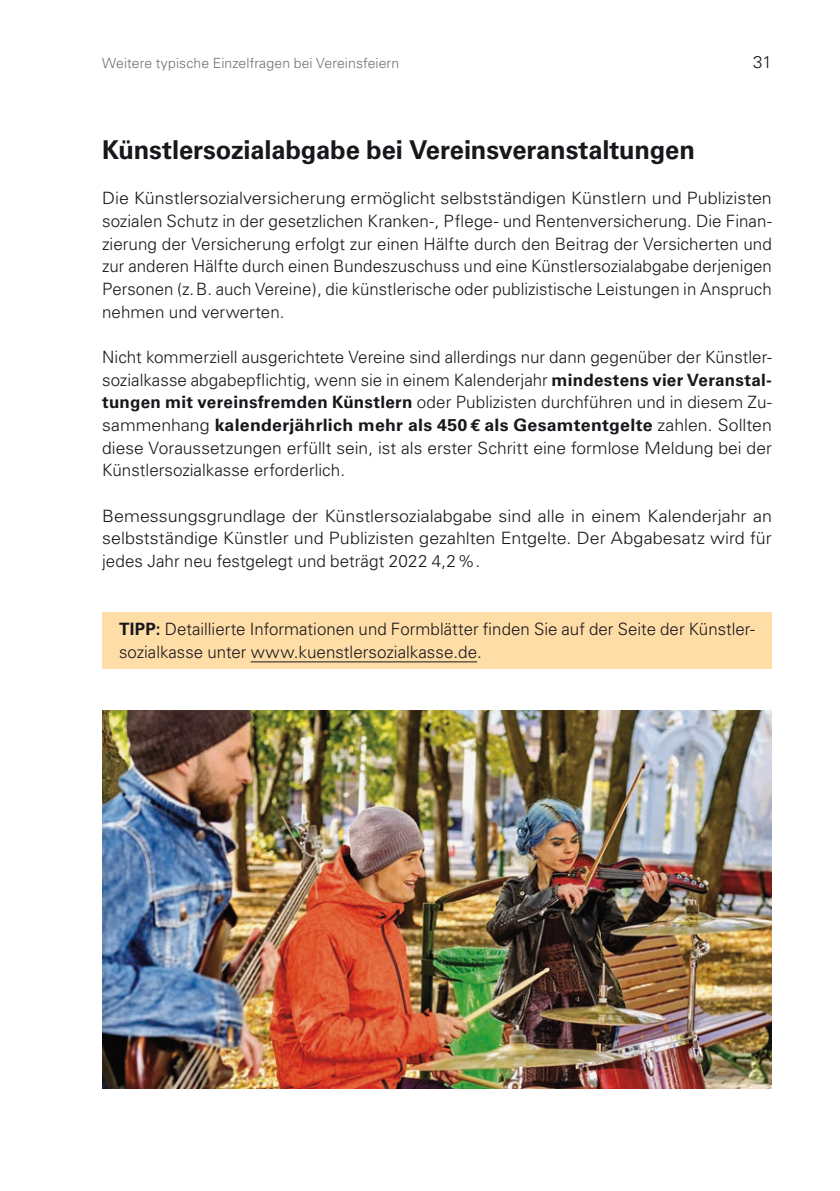
<style>
.page{position:relative;width:840px;height:1191px;background:#fff}
.page>*{position:absolute;margin:0;border:0;box-sizing:border-box;transform-origin:0 0}
.t1{font:700 26px "Univers";letter-spacing:-.005em;color:#1a171c}
.t2{font:300 17px/22.6px "Univers";color:#1a171c;text-align:justify;scale:1.05 1}
.t3{font:300 17px/22.6px "Univers";color:#1a171c;text-align:justify}
.t4{font:300 14px "Univers";letter-spacing:.005em;color:#707173}
.s1{font-weight:700}
.s2{font-family:"Euro Mono";font-weight:700}
</style>
<div class="page">
<div style="left:102px;top:612px;width:669px;height:57px;background:#fedda7"></div>
<hr style="left:250px;top:661px;width:227px;height:1px;background:#1a171c">
<img style="left:102px;top:710px;width:669px;height:379px">
<p class="t4" style="left:102px;top:55px;width:298px">Weitere typische Einzelfragen bei Vereinsfeiern</p>
<p class="t3" style="left:752px;top:51px;width:20px">31</p>
<h1 class="t1" style="left:102px;top:134px;width:594px">Künstlersozialabgabe bei Vereinsveranstaltungen</h1>
<p class="t2" style="left:102px;top:187px;width:639px">Die Künstlersozialversicherung ermöglicht selbstständigen Künstlern und Publizisten sozialen Schutz in der gesetzlichen Kranken-, Pflege- und Rentenversicherung. Die Finan&shy;zierung der Versicherung erfolgt zur einen Hälfte durch den Beitrag der Versicherten und zur anderen Hälfte durch einen Bundeszuschuss und eine Künstlersozialabgabe derjenigen Personen (z.B. auch Vereine), die künstlerische oder publizistische Leistungen in Anspruch nehmen und verwerten.</p>
<p class="t3" style="left:102px;top:346px;width:670px">Nicht kommerziell ausgerichtete Vereine sind allerdings nur dann gegenüber der Künstler&shy;sozialkasse abgabepflichtig, wenn sie in einem Kalenderjahr <span class="s1">mindestens vier Veranstal&shy;tungen mit vereinsfremden Künstlern</span> oder Publizisten durchführen und in diesem Zu&shy;sammenhang <span class="s1">kalenderjährlich mehr als 450</span> <span class="s2">€</span> <span class="s1">als Gesamtentgelte</span> zahlen. Sollten diese Voraussetzungen erfüllt sein, ist als erster Schritt eine formlose Meldung bei der Künstlersozialkasse erforderlich.</p>
<p class="t2" style="left:102px;top:504px;width:639px">Bemessungsgrundlage der Künstlersozialabgabe sind alle in einem Kalenderjahr an selbstständige Künstler und Publizisten gezahlten Entgelte. Der Abgabesatz wird für jedes Jahr neu festgelegt und beträgt 2022 4,2%.</p>
<p class="t3" style="left:119px;top:618px;width:636px"><span class="s1">TIPP:</span> Detaillierte Informationen und Formblätter finden Sie auf der Seite der Künstler&shy;sozialkasse unter www.kuenstlersozialkasse.de.</p>
</div>
